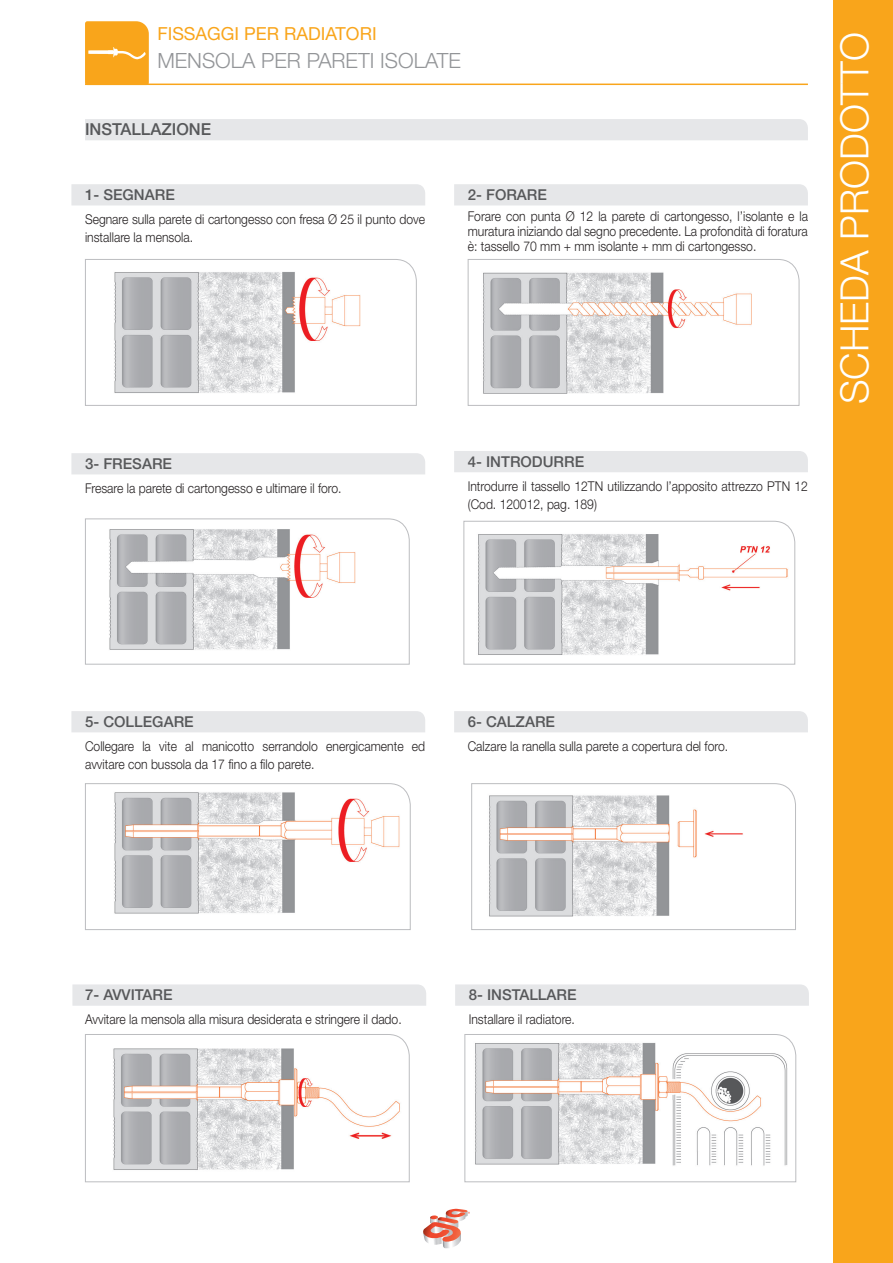
<style>
.page{position:relative;width:893px;height:1263px;background:#fff}
.page>*{position:absolute;margin:0;border:0;box-sizing:border-box;transform-origin:0 0}
.t1{font:300 39px "Helvetica Neue LT Std";color:#fff}
.t2{font:300 21px "Helvetica Neue LT Std";color:#939598}
.t3{font:18px "Helvetica Neue LT Std";color:#f9a51b}
.t4{font:500 16.5px "Helvetica Neue LT Std";color:#57585a}
.t5{font:500 15px "Helvetica Neue LT Std";color:#57585a}
.Stile_di_paragrafo_1{font:300 13.5px/18px "Helvetica Neue LT Std";color:#231f20;scale:.9 1}
</style>
<div class="page">
<hr style="left:85px;top:84px;width:723px;height:1px;background:#f9a51b">
<svg style="left:85px;top:21px;width:64px;height:63px;background:#f9aa29"></svg>
<div style="left:833px;top:0;width:60px;height:1263px;background:#f9a51b"></div>
<svg style="left:423px;top:1209px;width:47px;height:39px"></svg>
<div style="left:71px;top:184px;width:354px;height:21px;background:#e6e7e9"></div>
<div style="left:454px;top:184px;width:354px;height:21px;background:#e6e7e9"></div>
<svg style="left:85px;top:259px;width:332px;height:147px"></svg>
<svg style="left:467px;top:259px;width:333px;height:147px"></svg>
<div style="left:71px;top:453px;width:354px;height:21px;background:#e6e7e9"></div>
<div style="left:454px;top:451px;width:354px;height:21px;background:#e6e7e9"></div>
<svg style="left:85px;top:518px;width:325px;height:147px"></svg>
<svg style="left:463px;top:520px;width:332px;height:145px"></svg>
<div style="left:71px;top:711px;width:354px;height:21px;background:#e6e7e9"></div>
<div style="left:454px;top:711px;width:354px;height:21px;background:#e6e7e9"></div>
<svg style="left:85px;top:783px;width:326px;height:147px"></svg>
<svg style="left:471px;top:783px;width:325px;height:147px"></svg>
<div style="left:72px;top:984px;width:354px;height:22px;background:#e6e7e9"></div>
<div style="left:455px;top:984px;width:354px;height:22px;background:#e6e7e9"></div>
<svg style="left:85px;top:1034px;width:325px;height:148px"></svg>
<svg style="left:464px;top:1034px;width:332px;height:148px"></svg>
<div style="left:85px;top:119px;width:723px;height:21px;background:#e6e7e9"></div>
<p class="t3" style="left:157px;top:23px;width:221px">FISSAGGI PER RADIATORI</p>
<p class="t2" style="left:157px;top:48px;width:305px">MENSOLA PER PARETI ISOLATE</p>
<p class="t4" style="left:85px;top:119px;width:128px">INSTALLAZIONE</p>
<p class="t5" style="left:85px;top:186px;width:91px">1- SEGNARE</p>
<p class="Stile_di_paragrafo_1" style="left:85px;top:210px;width:379px">Segnare sulla parete di cartongesso con fresa Ø 25 il punto dove installare la mensola.</p>
<p class="t5" style="left:468px;top:186px;width:81px">2- FORARE</p>
<p class="Stile_di_paragrafo_1" style="left:468px;top:208px;width:379px;line-height:15px;text-align:justify">Forare con punta Ø 12 la parete di cartongesso, l’isolante e la muratura iniziando dal segno precedente. La profondità di foratura è: tassello 70 mm + mm isolante + mm di cartongesso.</p>
<p class="t5" style="left:85px;top:455px;width:88px">3- FRESARE</p>
<p class="Stile_di_paragrafo_1" style="left:85px;top:479px;width:287px">Fresare la parete di cartongesso e ultimare il foro.</p>
<p class="t5" style="left:468px;top:452px;width:118px">4- INTRODURRE</p>
<p class="Stile_di_paragrafo_1" style="left:468px;top:477px;width:379px">Introdurre il tassello 12TN utilizzando l’apposito attrezzo PTN 12 (Cod. 120012, pag. 189)</p>
<h1 class="t1" style="left:831px;top:404px;width:374px;rotate:-90deg">SCHEDA PRODOTTO</h1>
<p class="t5" style="left:85px;top:713px;width:110px">5- COLLEGARE</p>
<p class="Stile_di_paragrafo_1" style="left:85px;top:737px;width:379px">Collegare la vite al manicotto serrandolo energicamente ed avvitare con bussola da 17 fino a filo parete.</p>
<p class="t5" style="left:468px;top:713px;width:89px">6- CALZARE</p>
<p class="Stile_di_paragrafo_1" style="left:468px;top:737px;width:291px">Calzare la ranella sulla parete a copertura del foro.</p>
<p class="t5" style="left:85px;top:986px;width:89px">7- AVVITARE</p>
<p class="Stile_di_paragrafo_1" style="left:85px;top:1010px;width:353px">Avvitare la mensola alla misura desiderata e stringere il dado.</p>
<p class="t5" style="left:469px;top:986px;width:109px">8- INSTALLARE</p>
<p class="Stile_di_paragrafo_1" style="left:469px;top:1010px;width:120px">Installare il radiatore.</p>
</div>
